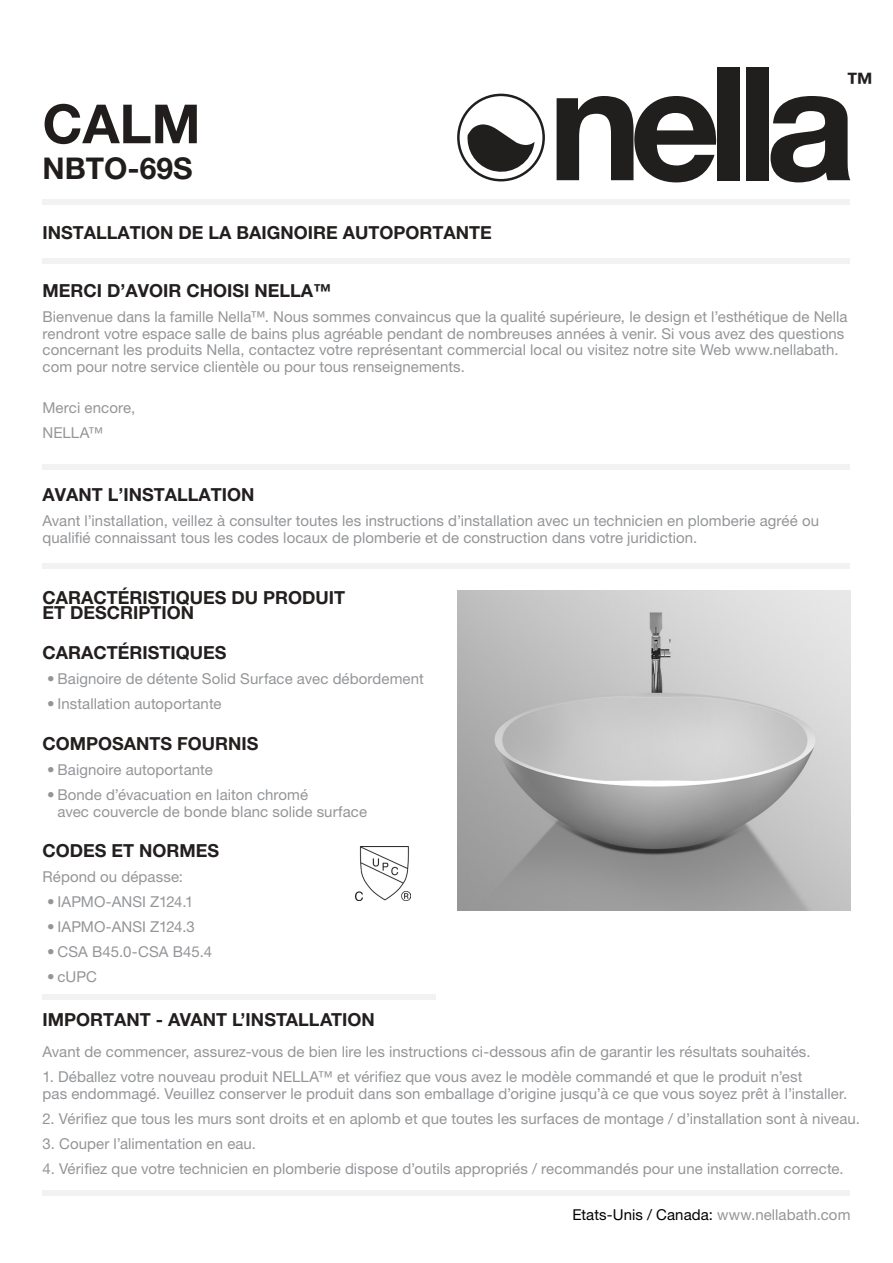
<style>
.page{position:relative;width:893px;height:1263px;background:#fff}
.page>*{position:absolute;margin:0;border:0;box-sizing:border-box;transform-origin:0 0}
.Product_Type{font:700 54px "Helvetica Neue LT Pro";color:#211d1d}
.Product_Type-2{font:700 30px "Helvetica Neue LT Pro";color:#211d1d}
.t1{font:700 27px "Helvetica Neue LT Pro";color:#231f1f}
.Headings{font:700 18px/15.8px "Helvetica Neue LT Pro";color:#231f1f}
.Text{font:15px/16.5px "Helvetica Neue LT Pro";letter-spacing:.005em;color:#939598}
.t2{font:15px "Helvetica Neue LT Pro";letter-spacing:.005em;color:#000}
.s1{color:#939598}
</style>
<div class="page">
<div style="left:43px;top:199px;width:807px;height:5px;background:#f2f2f2"></div>
<div style="left:43px;top:258px;width:807px;height:6px;background:#f2f2f2"></div>
<div style="left:43px;top:465px;width:807px;height:5px;background:#f2f2f2"></div>
<div style="left:43px;top:563px;width:807px;height:5px;background:#f2f2f2"></div>
<img style="left:355px;top:846px;width:55px;height:54px">
<svg style="left:557px;top:96px;width:161px;height:86px"></svg>
<div style="left:718px;top:67px;width:22px;height:113px;background:#211e1e"></div>
<div style="left:746px;top:67px;width:23px;height:113px;background:#211e1e"></div>
<svg style="left:770px;top:96px;width:80px;height:86px"></svg>
<svg style="left:457px;top:94px;width:88px;height:87px"></svg>
<div style="left:43px;top:1190px;width:807px;height:5px;background:#f2f2f2"></div>
<div style="left:43px;top:994px;width:393px;height:5px;background:#f2f2f2"></div>
<img style="left:457px;top:591px;width:393px;height:319px">
<p class="Product_Type" style="left:43px;top:91px;width:160px">CALM</p>
<p class="Product_Type-2" style="left:43px;top:150px;width:152px">NBTO-69S</p>
<p class="Headings" style="left:43px;top:224px;width:451px">INSTALLATION DE LA BAIGNOIRE AUTOPORTANTE</p>
<h3 class="t1" style="left:846px;top:65px;width:28px">™</h3>
<p class="Headings" style="left:43px;top:282px;width:290px">MERCI D’AVOIR CHOISI NELLA™</p>
<p class="Text" style="left:43px;top:308px;width:806px">Bienvenue dans la famille Nella™. Nous sommes convaincus que la qualité supérieure, le design et l’esthétique de Nella rendront votre espace salle de bains plus agréable pendant de nombreuses années à venir. Si vous avez des questions concernant les produits Nella, contactez votre représentant commercial local ou visitez notre site Web www.nellabath. com pour notre service clientèle ou pour tous renseignements.</p>
<p class="Text" style="left:43px;top:395px;width:94px;line-height:25px">Merci encore,<br>NELLA™</p>
<p class="Headings" style="left:43px;top:486px;width:214px">AVANT L’INSTALLATION</p>
<p class="Text" style="left:43px;top:512px;width:778px">Avant l’installation, veillez à consulter toutes les instructions d’installation avec un technicien en plomberie agréé ou qualifié connaissant tous les codes locaux de plomberie et de construction dans votre juridiction.</p>
<p class="Headings" style="left:43px;top:589px;width:304px">CARACTÉRISTIQUES DU PRODUIT<br>ET DESCRIPTION</p>
<p class="Headings" style="left:43px;top:645px;width:185px">CARACTÉRISTIQUES</p>
<p class="Text" style="left:47px;top:670px;width:378px">• Baignoire de détente Solid Surface avec débordement</p>
<p class="Text" style="left:47px;top:695px;width:176px">• Installation autoportante</p>
<p class="Headings" style="left:43px;top:735px;width:218px">COMPOSANTS FOURNIS</p>
<p class="Text" style="left:47px;top:761px;width:167px">• Baignoire autoportante</p>
<p class="Text" style="left:58px;top:786px;width:311px;text-indent:-10px">• Bonde d’évacuation en laiton chromé<br>avec couvercle de bonde blanc solide surface</p>
<p class="Headings" style="left:43px;top:843px;width:178px">CODES ET NORMES</p>
<p class="Text" style="left:43px;top:868px;width:142px">Répond ou dépasse:</p>
<p class="Text" style="left:47px;top:893px;width:148px">• IAPMO-ANSI Z124.1</p>
<p class="Text" style="left:47px;top:919px;width:149px">• IAPMO-ANSI Z124.3</p>
<p class="Text" style="left:47px;top:944px;width:167px">• CSA B45.0-CSA B45.4</p>
<p class="Text" style="left:47px;top:969px;width:51px">• cUPC</p>
<p class="Headings" style="left:43px;top:1011px;width:334px">IMPORTANT - AVANT L’INSTALLATION</p>
<p class="Text" style="left:43px;top:1043px;width:770px">Avant de commencer, assurez-vous de bien lire les instructions ci-dessous afin de garantir les résultats souhaités.</p>
<p class="Text" style="left:43px;top:1068px;width:806px">1. Déballez votre nouveau produit NELLA™ et vérifiez que vous avez le modèle commandé et que le produit n’est<br>pas endommagé. Veuillez conserver le produit dans son emballage d’origine jusqu’à ce que vous soyez prêt à l’installer.</p>
<p class="Text" style="left:43px;top:1110px;width:819px">2. Vérifiez que tous les murs sont droits et en aplomb et que toutes les surfaces de montage / d’installation sont à niveau.</p>
<p class="Text" style="left:43px;top:1135px;width:215px">3. Couper l’alimentation en eau.</p>
<p class="Text" style="left:43px;top:1160px;width:803px">4. Vérifiez que votre technicien en plomberie dispose d’outils appropriés / recommandés pour une installation correcte.</p>
<p class="t2" style="left:572px;top:1206px;width:280px">Etats-Unis / Canada: <span class="s1">www.nellabath.com</span></p>
</div>
